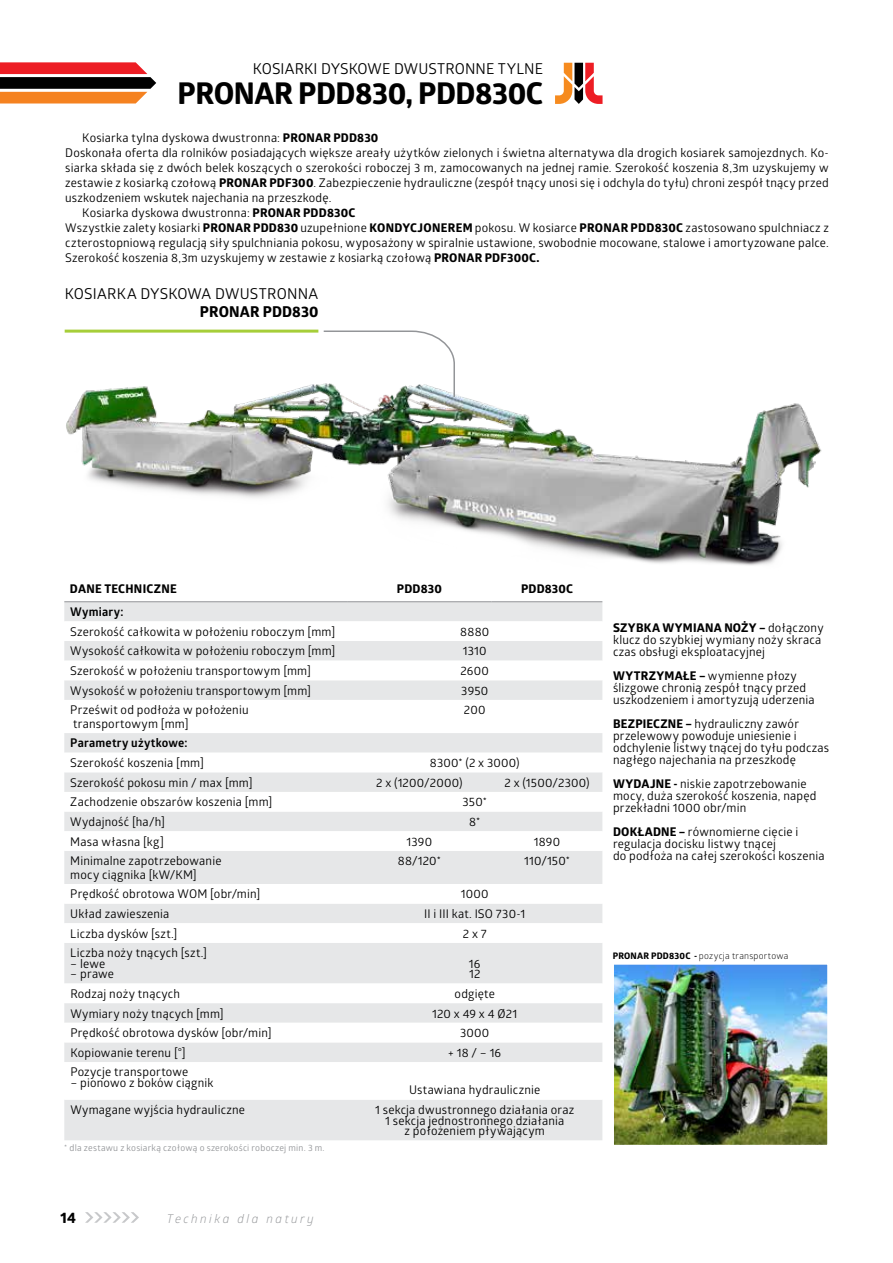
<style>
.page{position:relative;width:893px;height:1263px;background:#fff}
.page>*{position:absolute;margin:0;border:0;box-sizing:border-box;transform-origin:0 0}
.t1{font:700 30px "Globerx";letter-spacing:-.015em;color:#000}
.t2{font:15px "Glober";letter-spacing:.01em;color:#000}
.t3{font:700 15px "Globerx";letter-spacing:.01em;color:#000}
.t4{font:12px/12px "Glober";letter-spacing:.015em;color:#000}
.t5{font:700 12px "Globerx";letter-spacing:.02em;color:#000}
.t6{font:700 12px "Glober";letter-spacing:.02em;color:#000}
.t7{font:italic 12px "Glober";letter-spacing:.21em;color:#939598}
.t8{font:9px "Glober";letter-spacing:.025em;color:#939598}
.t9{font:9px "Glober";letter-spacing:.025em;color:#000}
.s1{font-family:"Globerx";font-weight:700}
.s2{font-family:"Glober";font-weight:400}
</style>
<div class="page">
<svg style="left:85px;top:1212px;width:54px;height:11px"></svg>
<div style="left:64px;top:602px;width:538px;height:538px;background:#e6e7e8"></div>
<svg style="left:64px;top:621px;width:538px;height:479px"></svg>
<svg style="left:64px;top:753px;width:538px;height:19px"></svg>
<hr style="left:64px;top:601px;width:283px;height:1px;background:#939598">
<hr style="left:347px;top:601px;width:145px;height:1px;background:#939598">
<hr style="left:492px;top:601px;width:110px;height:1px;background:#939598">
<svg style="left:555px;top:63px;width:48px;height:41px"></svg>
<svg style="left:0;top:62px;width:156px;height:41px"></svg>
<img style="left:66px;top:384px;width:756px;height:182px">
<hr style="left:65px;top:330px;width:253px;height:3px;background:#a6ce39">
<img style="left:615px;top:965px;width:211px;height:179px">
<div style="left:613px;top:963px;width:215px;height:183px;border:1px solid #fff"></div>
<svg style="left:322px;top:330px;width:134px;height:68px"></svg>
<p class="t2" style="left:253px;top:59px;width:292px">KOSIARKI DYSKOWE DWUSTRONNE TYLNE</p>
<h1 class="t1" style="left:178px;top:72px;width:367px">PRONAR PDD830, PDD830C</h1>
<p class="t4" style="left:82px;top:131px;width:298px">Kosiarka tylna dyskowa dwustronna: <span class="s1">PRONAR PDD830</span></p>
<p class="t4" style="left:65px;top:146px;width:765px">Doskonała oferta dla rolników posiadających większe areały użytków zielonych i świetna alternatywa dla drogich kosiarek samojezdnych. Ko-</p>
<p class="t4" style="left:65px;top:161px;width:765px">siarka składa się z dwóch belek koszących o szerokości roboczej 3 m, zamocowanych na jednej ramie. Szerokość koszenia 8,3m uzyskujemy w</p>
<p class="t4" style="left:65px;top:176px;width:765px">zestawie z kosiarką czołową <span class="s1">PRONAR PDF300</span>. Zabezpieczenie hydrauliczne (zespół tnący unosi się i odchyla do tyłu) chroni zespół tnący przed</p>
<p class="t4" style="left:65px;top:191px;width:268px">uszkodzeniem wskutek najechania na przeszkodę.</p>
<p class="t4" style="left:82px;top:206px;width:274px">Kosiarka dyskowa dwustronna: <span class="s1">PRONAR PDD830C</span></p>
<p class="t4" style="left:65px;top:221px;width:765px">Wszystkie zalety kosiarki <span class="s1">PRONAR PDD830</span> uzupełnione <span class="s1">KONDYCJONEREM</span> pokosu. W kosiarce <span class="s1">PRONAR PDD830C</span> zastosowano spulchniacz z</p>
<p class="t4" style="left:65px;top:236px;width:765px">czterostopniową regulacją siły spulchniania pokosu, wyposażony w spiralnie ustawione, swobodnie mocowane, stalowe i amortyzowane palce.</p>
<p class="t4" style="left:65px;top:251px;width:476px">Szerokość koszenia 8,3m uzyskujemy w zestawie z kosiarką czołową <span class="s1">PRONAR PDF300C.</span></p>
<p class="t2" style="left:65px;top:283px;width:255px">KOSIARKA DYSKOWA DWUSTRONNA</p>
<p class="t3" style="left:200px;top:301px;width:120px">PRONAR PDD830</p>
<p class="t5" style="left:70px;top:580px;width:109px">DANE TECHNICZNE</p>
<p class="t5" style="left:397px;top:580px;width:46px">PDD830</p>
<p class="t5" style="left:521px;top:580px;width:53px">PDD830C</p>
<p class="t6" style="left:70px;top:603px;width:55px">Wymiary:</p>
<p class="t4" style="left:70px;top:625px;width:266px">Szerokość całkowita w położeniu roboczym [mm]</p>
<p class="t4" style="left:460px;top:625px;width:31px">8880</p>
<p class="t4" style="left:70px;top:645px;width:267px">Wysokość całkowita w położeniu roboczym [mm]</p>
<p class="t4" style="left:463px;top:645px;width:25px">1310</p>
<p class="t4" style="left:70px;top:664px;width:242px">Szerokość w położeniu transportowym [mm]</p>
<p class="t4" style="left:460px;top:664px;width:30px">2600</p>
<p class="t4" style="left:70px;top:684px;width:242px">Wysokość w położeniu transportowym [mm]</p>
<p class="t4" style="left:461px;top:684px;width:29px">3950</p>
<p class="t4" style="left:70px;top:703px;width:180px;line-height:13.5px">Prześwit od podłoża w położeniu transportowym [mm]</p>
<p class="t4" style="left:464px;top:703px;width:23px">200</p>
<p class="t6" style="left:70px;top:735px;width:119px">Parametry użytkowe:</p>
<p class="t4" style="left:70px;top:756px;width:135px">Szerokość koszenia [mm]</p>
<p class="t4" style="left:430px;top:756px;width:91px">8300* (2 x 3000)</p>
<p class="t4" style="left:70px;top:776px;width:184px">Szerokość pokosu min / max [mm]</p>
<p class="t4" style="left:376px;top:776px;width:88px">2 x (1200/2000)</p>
<p class="t4" style="left:504px;top:776px;width:87px">2 x (1500/2300)</p>
<p class="t4" style="left:70px;top:795px;width:204px">Zachodzenie obszarów koszenia [mm]</p>
<p class="t4" style="left:463px;top:795px;width:26px">350*</p>
<p class="t4" style="left:70px;top:815px;width:96px">Wydajność [ha/h]</p>
<p class="t4" style="left:469px;top:815px;width:13px">8*</p>
<p class="t4" style="left:70px;top:835px;width:95px">Masa własna [kg]</p>
<p class="t4" style="left:407px;top:835px;width:27px">1390</p>
<p class="t4" style="left:534px;top:835px;width:28px">1890</p>
<p class="t4" style="left:70px;top:854px;width:153px;line-height:13.5px">Minimalne zapotrzebowanie mocy ciągnika [kW/KM]</p>
<p class="t4" style="left:398px;top:854px;width:45px">88/120*</p>
<p class="t4" style="left:524px;top:854px;width:47px">110/150*</p>
<p class="t4" style="left:70px;top:887px;width:192px">Prędkość obrotowa WOM [obr/min]</p>
<p class="t4" style="left:461px;top:887px;width:29px">1000</p>
<p class="t4" style="left:70px;top:907px;width:101px">Układ zawieszenia</p>
<p class="t4" style="left:424px;top:907px;width:103px">II i III kat. ISO 730-1</p>
<p class="t4" style="left:70px;top:927px;width:109px">Liczba dysków [szt.]</p>
<p class="t4" style="left:463px;top:927px;width:25px">2 x 7</p>
<p class="t4" style="left:70px;top:946px;width:138px">Liczba noży tnących [szt.]</p>
<p class="t4" style="left:70px;top:957px;width:37px">– lewe</p>
<p class="t4" style="left:70px;top:967px;width:45px">– prawe</p>
<p class="t4" style="left:469px;top:958px;width:13px;line-height:10.5px">16<br>12</p>
<p class="t4" style="left:70px;top:987px;width:111px">Rodzaj noży tnących</p>
<p class="t4" style="left:455px;top:987px;width:42px">odgięte</p>
<p class="t4" style="left:70px;top:1007px;width:155px">Wymiary noży tnących [mm]</p>
<p class="t4" style="left:432px;top:1007px;width:87px">120 x 49 x 4 Ø21</p>
<p class="t4" style="left:70px;top:1026px;width:203px">Prędkość obrotowa dysków [obr/min]</p>
<p class="t4" style="left:460px;top:1026px;width:31px">3000</p>
<p class="t4" style="left:70px;top:1046px;width:117px">Kopiowanie terenu [°]</p>
<p class="t4" style="left:448px;top:1046px;width:54px">+ 18 / – 16</p>
<p class="t4" style="left:70px;top:1066px;width:119px">Pozycje transportowe</p>
<p class="t4" style="left:70px;top:1076px;width:145px">– pionowo z boków ciągnik</p>
<p class="t4" style="left:409px;top:1084px;width:133px">Ustawiana hydraulicznie</p>
<p class="t4" style="left:70px;top:1103px;width:176px">Wymagane wyjścia hydrauliczne</p>
<p class="t4" style="left:375px;top:1104px;width:201px;line-height:10.5px;text-align:center">1 sekcja dwustronnego działania oraz<br>1 sekcja jednostronnego działania<br>z położeniem pływającym</p>
<p class="t8" style="left:64px;top:1142px;width:262px">* dla zestawu z kosiarką czołową o szerokości roboczej min. 3 m.</p>
<p class="t3" style="left:61px;top:1207px;width:17px">14</p>
<p class="t7" style="left:167px;top:1210px;width:148px">Technika dla natury</p>
<p class="t5" style="left:613px;top:619px;width:212px">SZYBKA WYMIANA NOŻY – <span class="s2">dołączony</span></p>
<p class="t4" style="left:613px;top:634px;width:210px">klucz do szybkiej wymiany noży skraca czas obsługi eksploatacyjnej</p>
<p class="t4" style="left:613px;top:670px;width:203px"><span class="s1">WYTRZYMAŁE –</span> wymienne płozy ślizgowe chronią zespół tnący przed uszkodzeniem i amortyzują uderzenia</p>
<p class="t4" style="left:613px;top:718px;width:218px"><span class="s1">BEZPIECZNE –</span> hydrauliczny zawór przelewowy powoduje uniesienie i odchylenie listwy tnącej do tyłu podczas nagłego najechania na przeszkodę</p>
<p class="t4" style="left:613px;top:778px;width:205px"><span class="s1">WYDAJNE -</span> niskie zapotrzebowanie mocy, duża szerokość koszenia, napęd przekładni 1000 obr/min</p>
<p class="t4" style="left:613px;top:826px;width:213px"><span class="s1">DOKŁADNE –</span> równomierne cięcie i regulacja docisku listwy tnącej<br>do podłoża na całej szerokości koszenia</p>
<p class="t9" style="left:613px;top:950px;width:177px"><span class="s1">PRONAR PDD830C -</span> pozycja transportowa</p>
</div>
